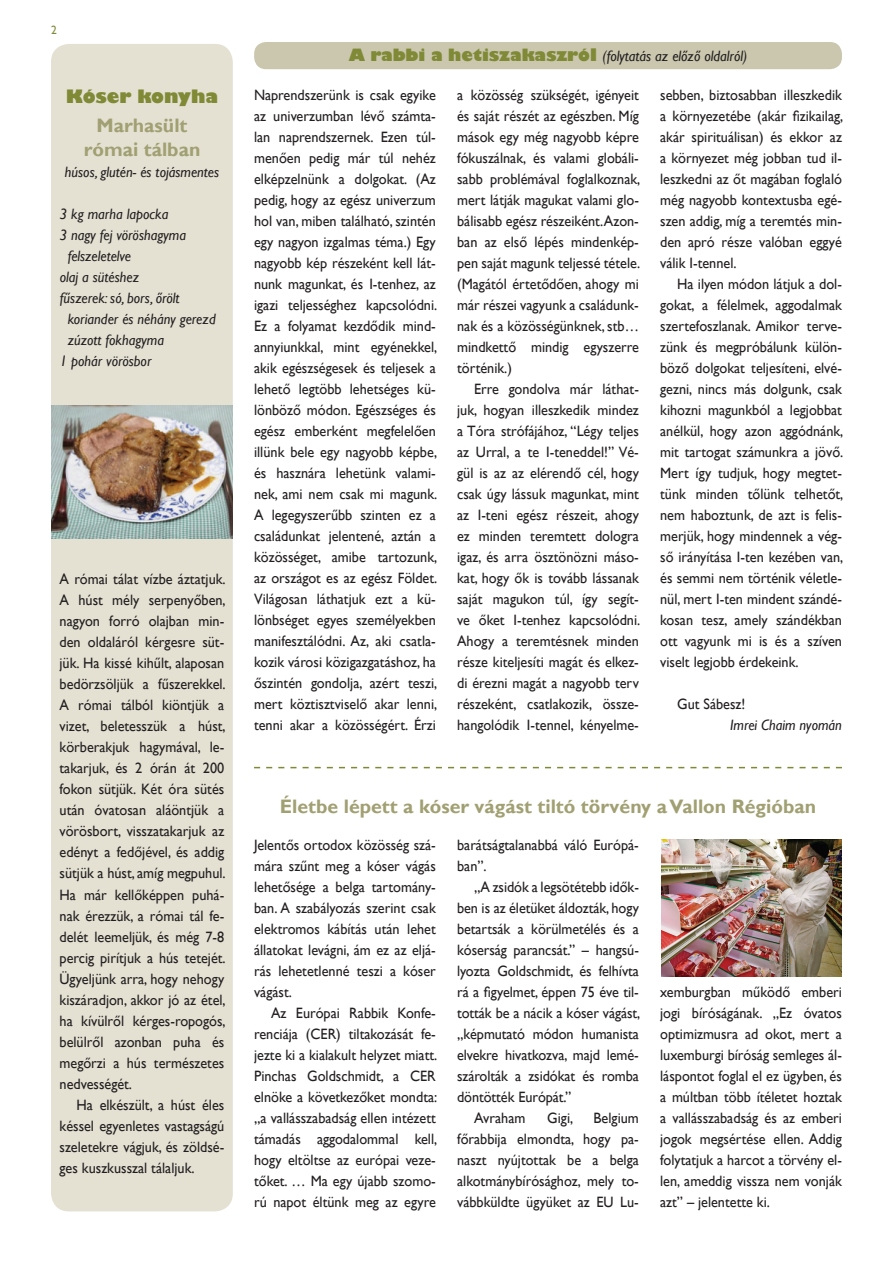
<style>
.page{position:relative;width:893px;height:1263px;background:#fff}
.page>*{position:absolute;margin:0;border:0;box-sizing:border-box;transform-origin:0 0}
.t1{font:700 19.5px/23.4px "Gill Sans";color:#a1a073;text-align:center}
.t2{font:800 18px "Gill Sans";color:#7f8936}
.t3{font:15px/21px "Gill Sans";color:#231f20;text-align:justify;scale:.95 1}
.t4{font:italic 15px "Gill Sans";color:#231f20;scale:.95 1}
.t5{font:12px "Gill Sans";color:#7f8936;scale:.95 1}
.s1{font-weight:800;font-style:normal;font-size:16.5px;color:#7f8936}
</style>
<div class="page">
<div style="left:51px;top:44px;width:182px;height:1167px;background:#e4e1d3;border-radius:18px"></div>
<div style="left:254px;top:42px;width:588px;height:27px;background:#cac7ae;border-radius:12px"></div>
<svg style="left:254px;top:767px;width:588px;height:1px"></svg>
<img style="left:51px;top:405px;width:181px;height:133px">
<img style="left:661px;top:839px;width:181px;height:138px">
<p class="t5" style="left:51px;top:23px;width:7px">2</p>
<p class="t2" style="left:66px;top:85px;width:154px">Kóser konyha</p>
<h1 class="t1" style="left:84px;top:115px;width:118px">Marhasült római tálban</h1>
<p class="t4" style="left:65px;top:163px;width:164px">húsos, glutén- és tojásmentes</p>
<p class="t4" style="left:60px;top:205px;width:116px">3 kg marha lapocka</p>
<p class="t4" style="left:60px;top:226px;width:134px">3 nagy fej vöröshagyma</p>
<p class="t4" style="left:68px;top:247px;width:68px">felszeletelve</p>
<p class="t4" style="left:60px;top:268px;width:85px">olaj a sütéshez</p>
<p class="t4" style="left:60px;top:289px;width:128px">fűszerek: só, bors, őrölt</p>
<p class="t4" style="left:68px;top:310px;width:157px">koriander és néhány gerezd</p>
<p class="t4" style="left:68px;top:331px;width:103px">zúzott fokhagyma</p>
<p class="t4" style="left:60px;top:352px;width:98px">1 pohár vörösbor</p>
<p class="t3" style="left:60px;top:569px;width:176px">A római tálat vízbe áztatjuk.<br>A húst mély serpenyőben, nagyon forró olajban min&shy;den oldaláról kérgesre süt&shy;jük. Ha kissé kihűlt, alaposan bedörzsöljük a fűszerekkel.<br>A római tálból kiöntjük a vizet, beletesszük a húst, körberakjuk hagymával, le&shy;takarjuk, és 2 órán át 200 fokon sütjük. Két óra sütés után óvatosan aláöntjük a vörösbort, visszatakarjuk az edényt a fedőjével, és addig sütjük a húst, amíg megpuhul.<br>Ha már kellőképpen puhá&shy;nak érezzük, a római tál fe&shy;delét leemeljük, és még 7-8 percig pirítjuk a hús tetejét.<br>Ügyeljünk arra, hogy nehogy kiszáradjon, akkor jó az étel, ha kívülről kérges-ropogós, belülről azonban puha és megőrzi a hús természetes nedvességét.</p>
<p class="t3" style="left:60px;top:1094px;width:175px;text-indent:17px">Ha elkészült, a húst éles késsel egyenletes vastagságú szeletekre vágjuk, és zöldsé&shy;ges kuszkusszal tálaljuk.</p>
<p class="t4" style="left:349px;top:47px;width:421px"><span class="s1">A rabbi a hetiszakaszról</span> (folytatás az előző oldalról)</p>
<p class="t3" style="left:254px;top:84px;width:194px">Naprendszerünk is csak egyike az univerzumban lévő számta&shy;lan naprendszernek. Ezen túl&shy;menően pedig már túl nehéz elképzelnünk a dolgokat. (Az pedig, hogy az egész univerzum hol van, miben található, szintén egy nagyon izgalmas téma.) Egy nagyobb kép részeként kell lát&shy;nunk magunkat, és I-tenhez, az igazi teljességhez kapcsolódni.<br>Ez a folyamat kezdődik mind&shy;annyiunkkal, mint egyénekkel, akik egészségesek és teljesek a lehető legtöbb lehetséges kü&shy;lönböző módon. Egészséges és egész emberként megfelelően illünk bele egy nagyobb képbe, és hasznára lehetünk valami&shy;nek, ami nem csak mi magunk.<br>A legegyszerűbb szinten ez a családunkat jelentené, aztán a közösséget, amibe tartozunk, az országot es az egész Földet.<br>Világosan láthatjuk ezt a kü&shy;lönbséget egyes személyekben manifesztálódni. Az, aki csatla&shy;kozik városi közigazgatáshoz, ha őszintén gondolja, azért teszi, mert köztisztviselő akar lenni, tenni akar a közösségért. Érzi</p>
<p class="t3" style="left:457px;top:84px;width:194px">a közösség szükségét, igényeit és saját részét az egészben. Míg mások egy még nagyobb képre fókuszálnak, és valami globáli&shy;sabb problémával foglalkoznak, mert látják magukat valami glo&shy;bálisabb egész részeiként.Azon&shy;ban az első lépés mindenkép&shy;pen saját magunk teljessé tétele. (Magától értetődően, ahogy mi már részei vagyunk a családunk&shy;nak és a közösségünknek, stb… mindkettő mindig egyszerre történik.)</p>
<p class="t3" style="left:457px;top:378px;width:194px;text-indent:17px">Erre gondolva már láthat&shy;juk, hogyan illeszkedik mindez a Tóra strófájához, “Légy teljes az Urral, a te I-teneddel!” Vé&shy;gül is az az elérendő cél, hogy csak úgy lássuk magunkat, mint az I-teni egész részeit, ahogy ez minden teremtett dologra igaz, és arra ösztönözni máso&shy;kat, hogy ők is tovább lássanak saját magukon túl, így segít&shy;ve őket I-tenhez kapcsolódni.<br>Ahogy a teremtésnek minden része kiteljesíti magát és elkez&shy;di érezni magát a nagyobb terv részeként, csatlakozik, össze&shy;hangolódik I-tennel, kényelme-</p>
<p class="t3" style="left:660px;top:84px;width:194px">sebben, biztosabban illeszkedik a környezetébe (akár fizikailag, akár spirituálisan) és ekkor az a környezet még jobban tud il&shy;leszkedni az őt magában foglaló még nagyobb kontextusba egé&shy;szen addig, míg a teremtés min&shy;den apró része valóban eggyé válik I-tennel.</p>
<p class="t3" style="left:660px;top:273px;width:194px;text-indent:17px">Ha ilyen módon látjuk a dol&shy;gokat, a félelmek, aggodalmak szertefoszlanak. Amikor terve&shy;zünk és megpróbálunk külön&shy;böző dolgokat teljesíteni, elvé&shy;gezni, nincs más dolgunk, csak kihozni magunkból a legjobbat anélkül, hogy azon aggódnánk, mit tartogat számunkra a jövő.<br>Mert így tudjuk, hogy megtet&shy;tünk minden tőlünk telhetőt, nem haboztunk, de azt is felis&shy;merjük, hogy mindennek a vég&shy;ső irányítása I-ten kezében van, és semmi nem történik véletle&shy;nül, mert I-ten mindent szándé&shy;kosan tesz, amely szándékban ott vagyunk mi is és a szíven viselt legjobb érdekeink.</p>
<p class="t3" style="left:677px;top:693px;width:73px">Gut Sábesz!</p>
<p class="t4" style="left:730px;top:716px;width:119px">Imrei Chaim nyomán</p>
<h1 class="t1" style="left:280px;top:795px;width:538px">Életbe lépett a kóser vágást tiltó törvény a Vallon Régióban</h1>
<p class="t3" style="left:254px;top:834px;width:193px">Jelentős ortodox közösség szá&shy;mára szűnt meg a kóser vágás lehetősége a belga tartomány&shy;ban. A szabályozás szerint csak elektromos kábítás után lehet állatokat levágni, ám ez az eljá&shy;rás lehetetlenné teszi a kóser vágást.</p>
<p class="t3" style="left:254px;top:1002px;width:194px;text-indent:17px">Az Európai Rabbik Konfe&shy;renciája (CER) tiltakozását fe&shy;jezte ki a kialakult helyzet miatt.<br>Pinchas Goldschmidt, a CER elnöke a következőket mondta: „a vallásszabadság ellen intézett támadás aggodalommal kell, hogy eltöltse az európai veze&shy;tőket. … Ma egy újabb szomo&shy;rú napot éltünk meg az egyre</p>
<p class="t3" style="left:457px;top:834px;width:193px">barátságtalanabbá váló Európá&shy;ban”.</p>
<p class="t3" style="left:474px;top:876px;width:175px">„A zsidók a legsötétebb idők-</p>
<p class="t3" style="left:457px;top:897px;width:193px">ben is az életüket áldozták, hogy</p>
<p class="t3" style="left:457px;top:918px;width:193px">betartsák a körülmetélés és a</p>
<p class="t3" style="left:457px;top:939px;width:193px">kóserság parancsát.” – hangsú-</p>
<p class="t3" style="left:457px;top:960px;width:193px">lyozta Goldschmidt, és felhívta</p>
<p class="t3" style="left:457px;top:981px;width:193px">rá a figyelmet, éppen 75 éve til-</p>
<p class="t3" style="left:457px;top:1002px;width:194px">tották be a nácik a kóser vágást,</p>
<p class="t3" style="left:457px;top:1023px;width:193px">„képmutató módon humanista</p>
<p class="t3" style="left:457px;top:1044px;width:193px">elvekre hivatkozva, majd lemé-</p>
<p class="t3" style="left:457px;top:1065px;width:193px">szárolták a zsidókat és romba</p>
<p class="t3" style="left:457px;top:1086px;width:122px">döntötték Európát.”</p>
<p class="t3" style="left:474px;top:1107px;width:56px">Avraham</p>
<p class="t3" style="left:547px;top:1107px;width:29px">Gigi,</p>
<p class="t3" style="left:660px;top:982px;width:193px">xemburgban működő emberi jogi bíróságának. „Ez óvatos optimizmusra ad okot, mert a luxemburgi bíróság semleges ál&shy;láspontot foglal el ez ügyben, és a múltban több ítéletet hoztak a vallásszabadság és az emberi jogok megsértése ellen. Addig folytatjuk a harcot a törvény el&shy;len, ameddig vissza nem vonják azt” – jelentette ki.</p>
<p class="t3" style="left:457px;top:1107px;width:193px;text-indent:136px">Belgium főrabbija elmondta, hogy pa&shy;naszt nyújtottak be a belga alkotmánybírósághoz, mely to&shy;vábbküldte ügyüket az EU Lu-</p>
</div>
